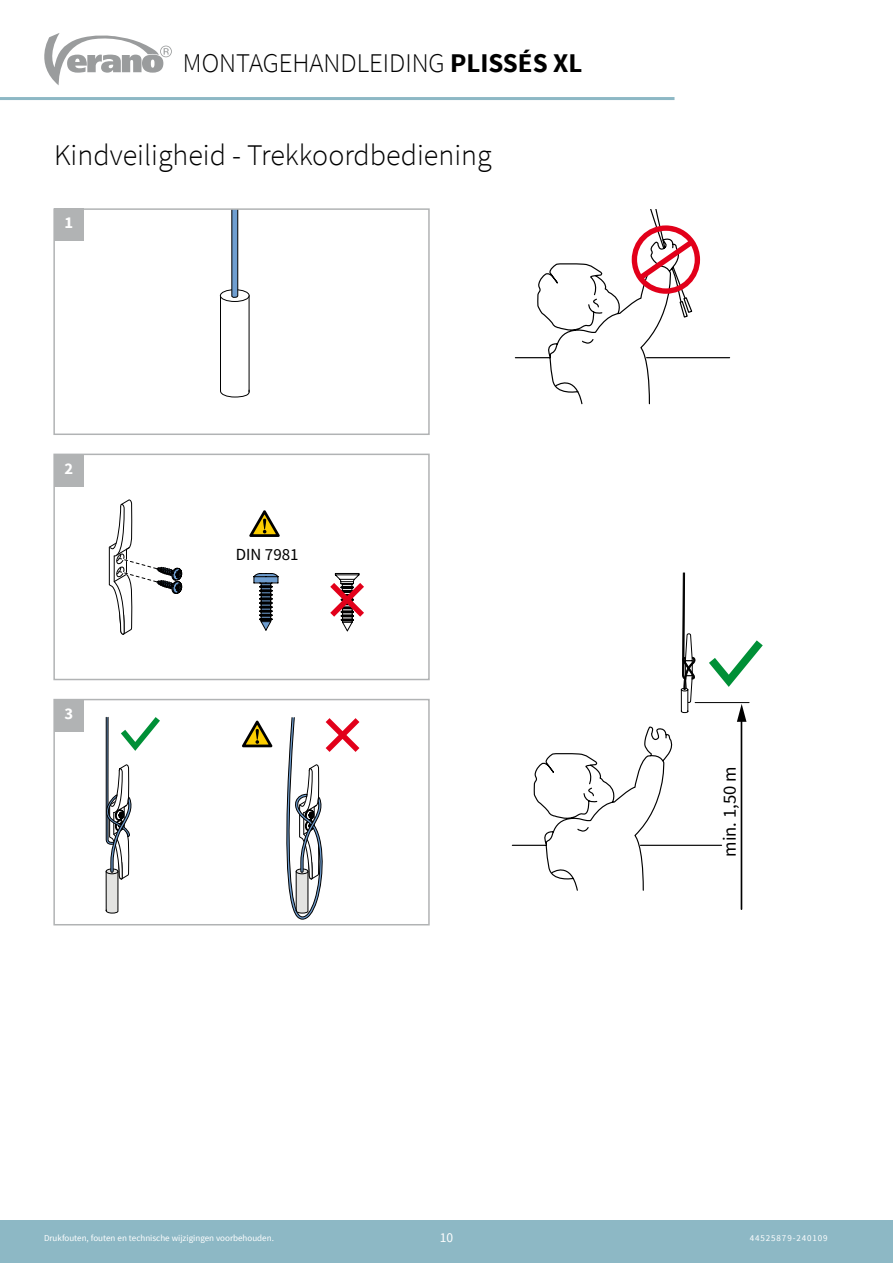
<style>
.page{position:relative;width:893px;height:1263px;background:#fff}
.page>*{position:absolute;margin:0;border:0;box-sizing:border-box;transform-origin:0 0}
.t1{font:300 30px "Source Sans Pro";color:#000}
.t2{font:300 27px "Source Sans Pro";color:#000}
.t3{font:18.6px "Source Sans Pro";color:#000}
.t4{font:16.95px "Source Sans Pro";color:#000}
.t5{font:700 16.5px "Source Sans Pro";color:#fff}
.t6{font:13.5px "Source Sans Pro";color:#fff}
.t7{font:9px "Source Sans Pro";color:#fff}
.t8{font:9px "Source Sans Pro";letter-spacing:.1em;color:#fff}
.s1{font-weight:700}
</style>
<div class="page">
<svg style="left:44px;top:33px;width:128px;height:52px"></svg>
<hr style="left:0;top:97px;width:674px;height:3px;background:#8db8c5">
<div style="left:0;top:1220px;width:893px;height:43px;background:#8db8c5"></div>
<svg style="left:220px;top:211px;width:30px;height:187px"></svg>
<div style="left:53px;top:208px;width:377px;height:227px;border:2px solid #b1b3b4"></div>
<svg style="left:109px;top:499px;width:255px;height:136px"></svg>
<div style="left:53px;top:454px;width:377px;height:226px;border:2px solid #b1b3b4"></div>
<svg style="left:106px;top:716px;width:254px;height:203px"></svg>
<div style="left:53px;top:699px;width:377px;height:226px;border:2px solid #b1b3b4"></div>
<div style="left:54px;top:208px;width:30px;height:33px;background:#b1b3b4"></div>
<div style="left:54px;top:454px;width:30px;height:33px;background:#b1b3b4"></div>
<div style="left:54px;top:699px;width:30px;height:33px;background:#b1b3b4"></div>
<svg style="left:514px;top:209px;width:217px;height:196px"></svg>
<hr style="left:741px;top:718px;width:1px;height:191px;background:#000">
<svg style="left:737px;top:704px;width:9px;height:18px"></svg>
<hr style="left:695px;top:702px;width:54px;height:1px;background:#000">
<svg style="left:709px;top:640px;width:54px;height:47px"></svg>
<svg style="left:511px;top:726px;width:212px;height:165px"></svg>
<svg style="left:680px;top:573px;width:16px;height:141px"></svg>
<h2 class="t2" style="left:183px;top:47px;width:401px">MONTAGEHANDLEIDING <span class="s1">PLISSÉS XL</span></h2>
<h1 class="t1" style="left:54px;top:137px;width:439px">Kindveiligheid - Trekkoordbediening</h1>
<h3 class="t5" style="left:65px;top:212px;width:10px">1</h3>
<h3 class="t5" style="left:65px;top:457px;width:10px">2</h3>
<h3 class="t5" style="left:65px;top:703px;width:10px">3</h3>
<h3 class="t4" style="left:236px;top:543px;width:64px">DIN 7981</h3>
<h3 class="t3" style="left:718px;top:857px;width:92px;rotate:-90deg">min. 1,50 m</h3>
<p class="t7" style="left:44px;top:1233px;width:231px">Drukfouten, fouten en technische wijzigingen voorbehouden.</p>
<h3 class="t6" style="left:440px;top:1229px;width:15px">10</h3>
<p class="t8" style="left:750px;top:1233px;width:80px">44525879-240109</p>
</div>
